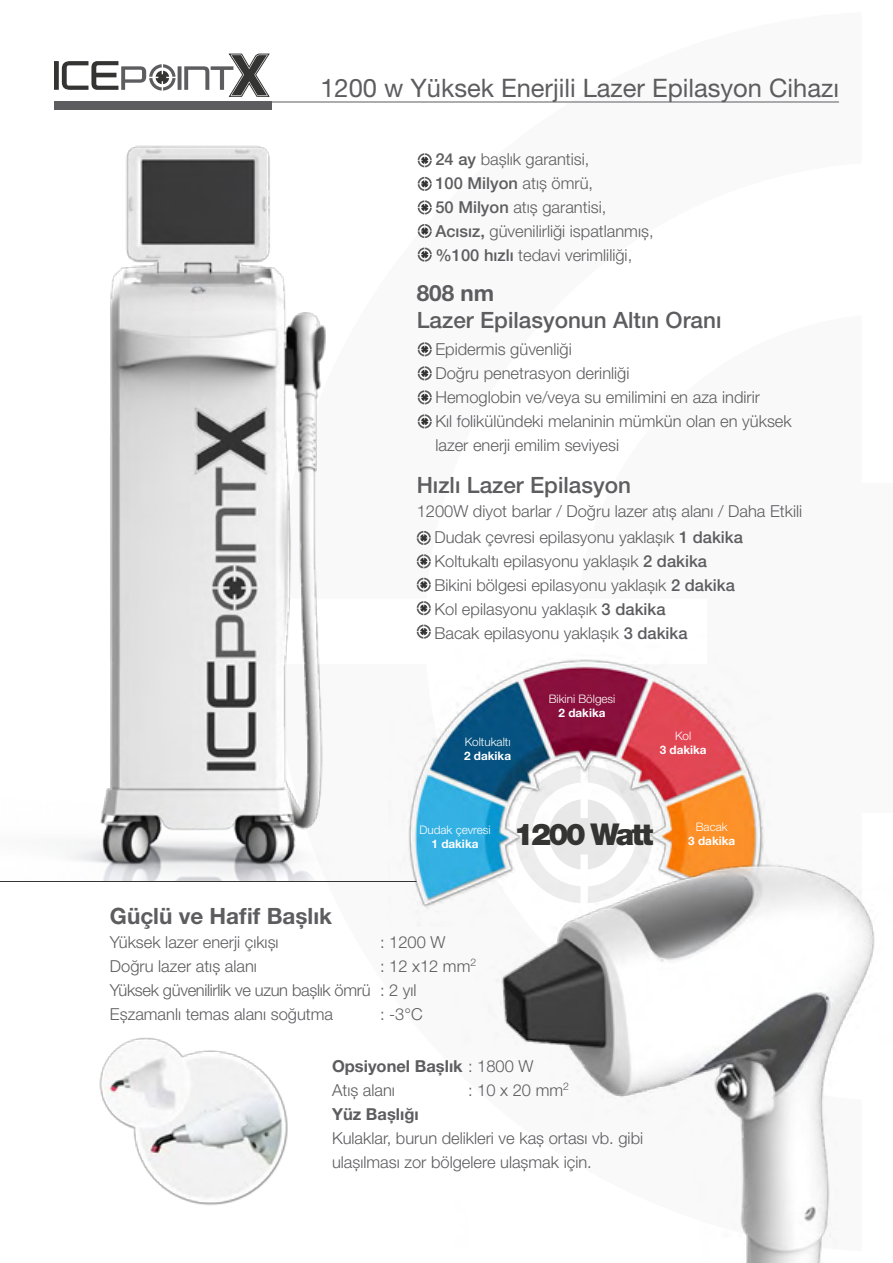
<style>
.page{position:relative;width:893px;height:1263px;background:#fff}
.page>*{position:absolute;margin:0;border:0;box-sizing:border-box;transform-origin:0 0}
.t1{font:900 30.15px "Helvetica Neue LT Pro";letter-spacing:-.09em;color:#343433}
.t2{font:25.5px "Helvetica Neue LT Pro";color:#5d5d60}
.t3{font:500 22.5px "Helvetica Neue LT Pro";color:#5d5d60}
.t4{font:700 22.5px "Helvetica Neue LT Pro";color:#5d5d60}
.t5{font:300 16.5px/24px "Helvetica Neue LT Pro";color:#5d5d60}
.t6{font:700 16.5px/24px "Helvetica Neue LT Pro";color:#5d5d60}
.t7{font:300 11.7px "Helvetica Neue LT Pro";color:#fff}
.t8{font:700 11.7px "Helvetica Neue LT Pro";color:#fff}
.s1{font-weight:500}
.s2{font-weight:300}
</style>
<div class="page">
<img style="left:72px;top:145px;width:254px;height:736px">
<hr style="left:0;top:881px;width:429px;height:1px;background:#343433">
<div style="left:54px;top:61px;width:5px;height:29px;background:#343433"></div>
<svg style="left:178px;top:66px;width:4px;height:24px"></svg>
<svg style="left:184px;top:54px;width:85px;height:42px"></svg>
<svg style="left:62px;top:61px;width:114px;height:30px"></svg>
<svg style="left:417px;top:531px;width:14px;height:14px"></svg>
<svg style="left:417px;top:554px;width:14px;height:14px"></svg>
<svg style="left:417px;top:578px;width:14px;height:14px"></svg>
<svg style="left:417px;top:601px;width:14px;height:14px"></svg>
<svg style="left:417px;top:624px;width:14px;height:10px"></svg>
<img style="left:388px;top:634px;width:378px;height:293px">
<svg style="left:418px;top:248px;width:14px;height:14px"></svg>
<svg style="left:418px;top:224px;width:14px;height:14px"></svg>
<svg style="left:418px;top:200px;width:14px;height:14px"></svg>
<svg style="left:418px;top:177px;width:14px;height:14px"></svg>
<svg style="left:418px;top:153px;width:14px;height:14px"></svg>
<svg style="left:418px;top:342px;width:14px;height:14px"></svg>
<svg style="left:418px;top:366px;width:14px;height:14px"></svg>
<svg style="left:418px;top:390px;width:14px;height:14px"></svg>
<svg style="left:418px;top:414px;width:14px;height:14px"></svg>
<img style="left:99px;top:1037px;width:189px;height:169px">
<img style="left:454px;top:855px;width:421px;height:408px">
<hr style="left:54px;top:102px;width:785px;height:1px;background:#5d5d60">
<div style="left:54px;top:102px;width:218px;height:8px;background:#5d5d60"></div>
<h2 class="t2" style="left:320px;top:73px;width:520px">1200 w Yüksek Enerjili Lazer Epilasyon Cihazı</h2>
<p class="t5" style="left:435px;top:147px;width:220px"><span class="s1">24 ay</span> bașlık garantisi,<br><span class="s1">100 Milyon</span> atıș ömrü,<br><span class="s1">50 Milyon</span> atıș garantisi,<br><span class="s1">Acısız,</span> güvenilirliği ispatlanmıș, <span class="s1">%100 hızlı</span> tedavi verimliliği,</p>
<h3 class="t4" style="left:417px;top:279px;width:79px">808 nm</h3>
<h3 class="t3" style="left:417px;top:307px;width:306px">Lazer Epilasyonun Altın Oranı</h3>
<p class="t5" style="left:435px;top:337px;width:358px">Epidermis güvenliği<br>Doğru penetrasyon derinliği<br>Hemoglobin ve/veya su emilimini en aza indirir<br>Kıl folikülündeki melaninin mümkün olan en yüksek lazer enerji emilim seviyesi</p>
<h3 class="t3" style="left:417px;top:472px;width:216px">Hızlı Lazer Epilasyon</h3>
<p class="t5" style="left:434px;top:499px;width:369px;text-indent:-18px">1200W diyot barlar / Doğru lazer atıș alanı / Daha Etkili Dudak çevresi epilasyonu yaklașık <span class="s1">1 dakika </span>Koltukaltı epilasyonu yaklașık <span class="s1">2 dakika<br></span>Bikini bölgesi epilasyonu yaklașık <span class="s1">2 dakika<br></span>Kol epilasyonu yaklașık <span class="s1">3 dakika<br></span>Bacak epilasyonu yaklașık <span class="s1">3 dakika</span></p>
<p class="t7" style="left:465px;top:735px;width:47px">Koltukaltı</p>
<p class="t8" style="left:464px;top:749px;width:48px">2 dakika</p>
<p class="t7" style="left:549px;top:691px;width:68px">Bikini Bölgesi</p>
<p class="t8" style="left:559px;top:705px;width:48px">2 dakika</p>
<p class="t7" style="left:675px;top:728px;width:18px">Kol</p>
<p class="t8" style="left:660px;top:742px;width:48px">3 dakika</p>
<p class="t7" style="left:419px;top:823px;width:73px">Dudak çevresi</p>
<p class="t8" style="left:432px;top:837px;width:48px">1 dakika</p>
<h1 class="t1" style="left:514px;top:817px;width:141px">1200 Watt</h1>
<h3 class="t4" style="left:110px;top:902px;width:224px">Güçlü ve Hafif Bașlık</h3>
<p class="t5" style="left:110px;top:930px;width:170px">Yüksek lazer enerji çıkıșı</p>
<p class="t5" style="left:380px;top:930px;width:67px">: 1200 W</p>
<p class="t5" style="left:110px;top:954px;width:149px">Doğru lazer atıș alanı</p>
<p class="t5" style="left:110px;top:954px;width:368px;text-indent:270px">: 12 x12 mm<sup>2<br></sup>Yüksek güvenilirlik ve uzun bașlık ömrü : 2 yıl<br>Eșzamanlı temas alanı soğutma</p>
<p class="t5" style="left:380px;top:1002px;width:44px">: -3°C</p>
<p class="t6" style="left:332px;top:1054px;width:203px">Opsiyonel Bașlık <span class="s2">: 1800 W<br>Atıș alanı</span></p>
<p class="t5" style="left:468px;top:1078px;width:102px">: 10 x 20 mm<sup>2</sup></p>
<p class="t6" style="left:332px;top:1102px;width:88px">Yüz Bașlığı</p>
<p class="t5" style="left:332px;top:1126px;width:313px">Kulaklar, burun delikleri ve kaș ortası vb. gibi ulașılması zor bölgelere ulașmak için.</p>
<p class="t7" style="left:696px;top:819px;width:33px">Bacak</p>
<p class="t8" style="left:688px;top:833px;width:48px">3 dakika</p>
</div>
